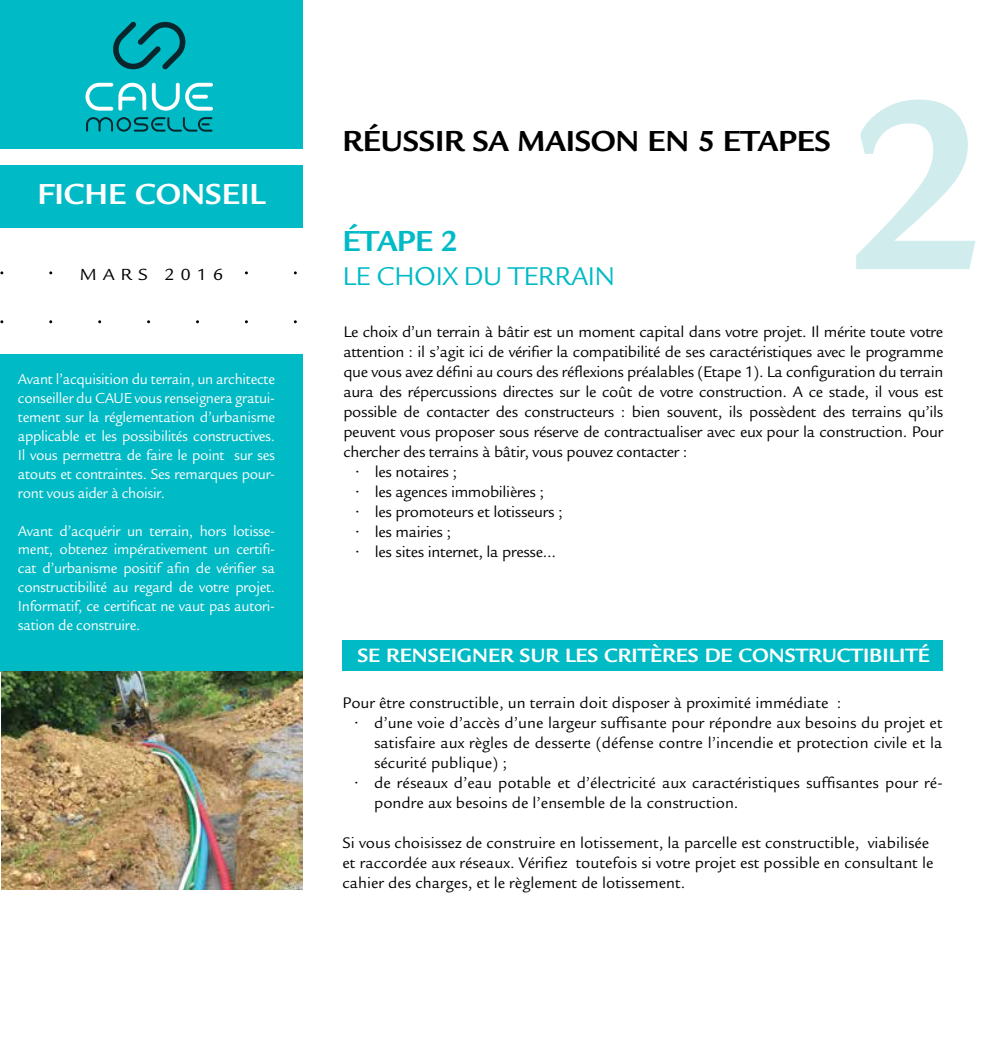
<style>
.page{position:relative;width:993px;height:1042px;background:#fff}
.page>*{position:absolute;margin:0;border:0;box-sizing:border-box;transform-origin:0 0}
.t1{font:700 262.5px "Legacy Sans Std";color:#d1eced}
.t2{font:700 31.5px "Legacy Sans Std";letter-spacing:-.01em;color:#000}
.t3{font:700 31.5px "Legacy Sans Std";color:#fff}
.t4{font:700 31.5px "Legacy Sans Std";letter-spacing:-.02em;color:#00bac6}
.t5{font:28px "Legacy Sans Std";letter-spacing:-.02em;color:#00bac6}
.t6{font:700 21px "Legacy Sans Std";color:#fff}
.t7{font:17.5px "Legacy Sans Std";letter-spacing:.29em;color:#000;scale:1.12 1}
.t8{font:16.62px/19.9px "Legacy Sans Std";color:#000;text-align:justify}
.t9{font:16.62px "Legacy Sans Std";letter-spacing:-.02em;color:#000}
.t10{font:15.75px/18.9px "Legacy Sans Std";letter-spacing:-.02em;color:#fff;text-align:justify;scale:.96 1}
</style>
<div class="page">
<div style="left:0;top:354px;width:303px;height:317px;background:#00bac6"></div>
<div style="left:0;top:0;width:303px;height:149px;background:#00bac6"></div>
<div style="left:0;top:165px;width:303px;height:63px;background:#00bac6"></div>
<div style="left:342px;top:640px;width:601px;height:31px;background:#00bac6"></div>
<img style="left:1px;top:671px;width:301px;height:218px">
<svg style="left:113px;top:21px;width:72px;height:48px"></svg>
<svg style="left:85px;top:83px;width:128px;height:28px"></svg>
<svg style="left:86px;top:117px;width:126px;height:15px"></svg>
<h2 class="t3" style="left:37px;top:176px;width:229px">FICHE CONSEIL</h2>
<p class="t7" style="left:79px;top:265px;width:130px">MARS 2016</p>
<p class="t10" style="left:18px;top:370px;width:269px">Avant l’acquisition du terrain, un architecte conseiller du CAUE vous renseignera gratui&shy;tement sur la réglementation d’urbanisme applicable et les possibilités constructives.<br>Il vous permettra de faire le point sur ses atouts et contraintes. Ses remarques pour&shy;ront vous aider à choisir.</p>
<p class="t10" style="left:18px;top:521px;width:269px">Avant d’acquérir un terrain, hors lotisse&shy;ment, obtenez impérativement un certifi&shy;cat d’urbanisme positif afin de vérifier sa constructibilité au regard de votre projet.<br>Informatif, ce certificat ne vaut pas autori&shy;sation de construire.</p>
<h2 class="t2" style="left:342px;top:123px;width:489px">RÉUSSIR SA MAISON EN 5 ETAPES</h2>
<h2 class="t4" style="left:342px;top:223px;width:117px">ÉTAPE 2</h2>
<h3 class="t5" style="left:342px;top:260px;width:274px">LE CHOIX DU TERRAIN</h3>
<h1 class="t1" style="left:842px;top:35px;width:147px">2</h1>
<p class="t8" style="left:343px;top:322px;width:601px">Le choix d’un terrain à bâtir est un moment capital dans votre projet. Il mérite toute votre attention : il s’agit ici de vérifier la compatibilité de ses caractéristiques avec le programme que vous avez défini au cours des réflexions préalables (Etape 1). La configuration du terrain aura des répercussions directes sur le coût de votre construction. A ce stade, il vous est possible de contacter des constructeurs : bien souvent, ils possèdent des terrains qu’ils peuvent vous proposer sous réserve de contractualiser avec eux pour la construction. Pour chercher des terrains à bâtir, vous pouvez contacter :</p>
<p class="t9" style="left:355px;top:462px;width:104px">• les notaires ;</p>
<p class="t9" style="left:355px;top:482px;width:190px">• les agences immobilières ;</p>
<p class="t9" style="left:355px;top:502px;width:209px">• les promoteurs et lotisseurs ;</p>
<p class="t9" style="left:355px;top:522px;width:97px">• les mairies ;</p>
<p class="t9" style="left:355px;top:542px;width:202px">• les sites internet, la presse...</p>
<p class="t6" style="left:357px;top:643px;width:574px">SE RENSEIGNER SUR LES CRITÈRES DE CONSTRUCTIBILITÉ</p>
<p class="t8" style="left:342px;top:693px;width:500px">Pour être constructible, un terrain doit disposer à proximité immédiate :</p>
<p class="t8" style="left:374px;top:713px;width:569px;text-indent:-20px">• d’une voie d’accès d’une largeur suffisante pour répondre aux besoins du projet et satisfaire aux règles de desserte (défense contre l’incendie et protection civile et la sécurité publique) ;</p>
<p class="t8" style="left:374px;top:773px;width:570px;text-indent:-20px">• de réseaux d’eau potable et d’électricité aux caractéristiques suffisantes pour ré&shy;pondre aux besoins de l’ensemble de la construction.</p>
<p class="t8" style="left:342px;top:833px;width:592px;text-align:left">Si vous choisissez de construire en lotissement, la parcelle est constructible, viabilisée et raccordée aux réseaux. Vérifiez toutefois si votre projet est possible en consultant le cahier des charges, et le règlement de lotissement.</p>
</div>
